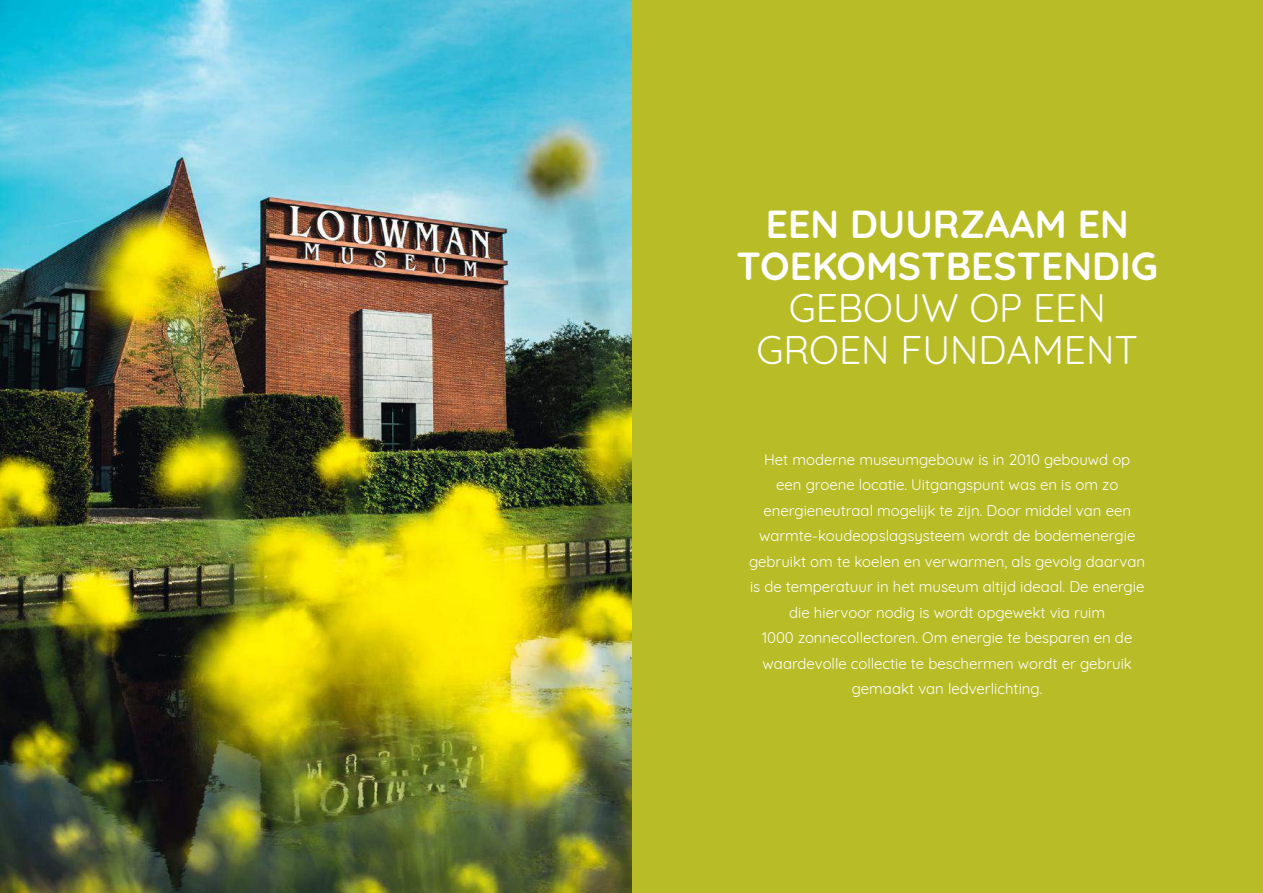
<style>
.page{position:relative;width:1263px;height:893px;background:#fff}
.page>*{position:absolute;margin:0;border:0;box-sizing:border-box;transform-origin:0 0}
.t1{font:700 39px/42px "Quicksand";color:#fff;text-align:center}
.t2{font:39px/42px "Quicksand";color:#fff;text-align:center}
.t3{font:15px/25.5px "Quicksand";color:#fff;text-align:center}
</style>
<div class="page">
<div style="left:631px;top:0;width:632px;height:893px;background:#b8bc27"></div>
<img style="left:0;top:0;width:631px;height:893px">
<h1 class="t1" style="left:736px;top:199px;width:423px">EEN DUURZAAM EN<br>TOEKOMSTBESTENDIG</h1>
<h1 class="t2" style="left:756px;top:283px;width:383px">GEBOUW OP EEN<br>GROEN FUNDAMENT</h1>
<p class="t3" style="left:749px;top:445px;width:397px">Het moderne museumgebouw is in 2010 gebouwd op<br>een groene locatie. Uitgangspunt was en is om zo energieneutraal mogelijk te zijn. Door middel van een warmte-koudeopslagsysteem wordt de bodemenergie gebruikt om te koelen en verwarmen, als gevolg daarvan is de temperatuur in het museum altijd ideaal. De energie die hiervoor nodig is wordt opgewekt via ruim<br>1000 zonnecollectoren. Om energie te besparen en de waardevolle collectie te beschermen wordt er gebruik gemaakt van ledverlichting.</p>
</div>
